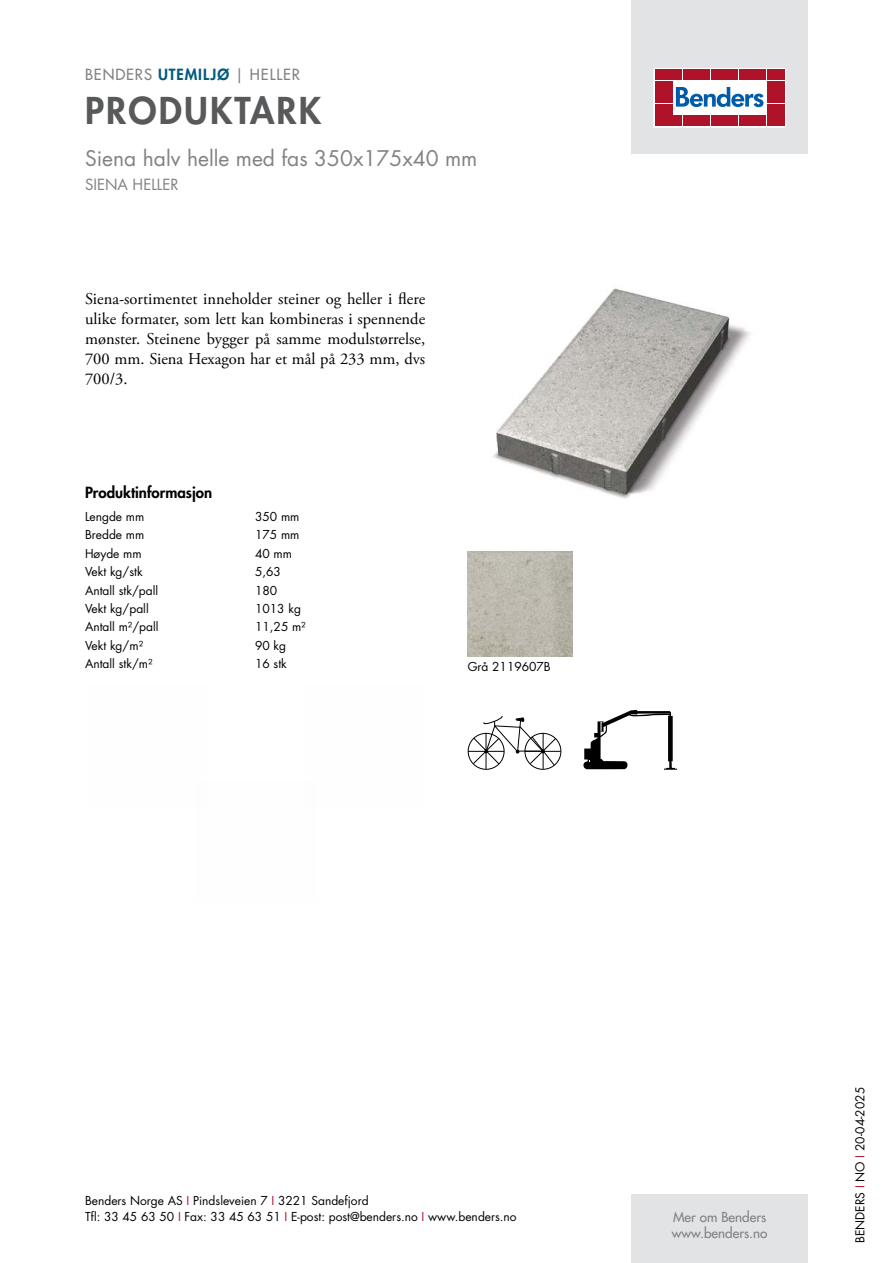
<style>
.page{position:relative;width:893px;height:1263px;background:#fff}
.page>*{position:absolute;margin:0;border:0;box-sizing:border-box;transform-origin:0 0}
.t1{font:800 36px "Futura Std";letter-spacing:.06em;color:#58595b}
.t2{font:21px "Futura Std";color:#808285}
.t3{font:16.5px/19.8px "Adobe Garamond Pro";color:#000;text-align:justify}
.t4{font:500 15px "Futura Std";letter-spacing:.06em;color:#808285}
.t5{font:800 15px "Futura Std";color:#000}
.t6{font:15px "Futura Std";color:#808285}
.t7{font:500 13.5px/16.2px "Futura Std";color:#808285}
.t8{font:12px/16.5px "Futura Std";color:#000}
.s1{font-weight:800;color:#005a7c}
.s2{color:#ae132a}
</style>
<div class="page">
<div style="left:631px;top:0;width:177px;height:153px;background:#e2e3e4"></div>
<div style="left:631px;top:1195px;width:177px;height:68px;background:#e2e3e4"></div>
<svg style="left:656px;top:70px;width:128px;height:55px;fill:#fff"></svg>
<div style="left:654px;top:68px;width:132px;height:59px;border:1px solid #fff"></div>
<div style="left:655px;top:70px;width:8px;height:10px;background:#ae132a"></div>
<div style="left:664px;top:70px;width:8px;height:10px;background:#ae132a"></div>
<div style="left:655px;top:81px;width:8px;height:10px;background:#ae132a"></div>
<div style="left:664px;top:81px;width:8px;height:10px;background:#ae132a"></div>
<div style="left:655px;top:93px;width:8px;height:10px;background:#ae132a"></div>
<div style="left:664px;top:93px;width:8px;height:10px;background:#ae132a"></div>
<div style="left:655px;top:104px;width:8px;height:11px;background:#ae132a"></div>
<div style="left:664px;top:104px;width:8px;height:11px;background:#ae132a"></div>
<div style="left:655px;top:116px;width:8px;height:10px;background:#ae132a"></div>
<div style="left:664px;top:116px;width:8px;height:10px;background:#ae132a"></div>
<div style="left:674px;top:70px;width:8px;height:10px;background:#ae132a"></div>
<div style="left:683px;top:70px;width:8px;height:10px;background:#ae132a"></div>
<div style="left:692px;top:70px;width:8px;height:10px;background:#ae132a"></div>
<div style="left:702px;top:70px;width:8px;height:10px;background:#ae132a"></div>
<div style="left:711px;top:70px;width:8px;height:10px;background:#ae132a"></div>
<div style="left:720px;top:70px;width:8px;height:10px;background:#ae132a"></div>
<div style="left:730px;top:70px;width:8px;height:10px;background:#ae132a"></div>
<div style="left:739px;top:70px;width:8px;height:10px;background:#ae132a"></div>
<div style="left:748px;top:70px;width:8px;height:10px;background:#ae132a"></div>
<div style="left:758px;top:70px;width:8px;height:10px;background:#ae132a"></div>
<div style="left:674px;top:116px;width:8px;height:10px;background:#ae132a"></div>
<div style="left:683px;top:116px;width:8px;height:10px;background:#ae132a"></div>
<div style="left:692px;top:116px;width:8px;height:10px;background:#ae132a"></div>
<div style="left:702px;top:116px;width:8px;height:10px;background:#ae132a"></div>
<div style="left:711px;top:116px;width:8px;height:10px;background:#ae132a"></div>
<div style="left:720px;top:116px;width:8px;height:10px;background:#ae132a"></div>
<div style="left:730px;top:116px;width:8px;height:10px;background:#ae132a"></div>
<div style="left:739px;top:116px;width:8px;height:10px;background:#ae132a"></div>
<div style="left:748px;top:116px;width:8px;height:10px;background:#ae132a"></div>
<div style="left:758px;top:116px;width:8px;height:10px;background:#ae132a"></div>
<div style="left:767px;top:70px;width:8px;height:10px;background:#ae132a"></div>
<div style="left:776px;top:70px;width:8px;height:10px;background:#ae132a"></div>
<div style="left:767px;top:81px;width:8px;height:10px;background:#ae132a"></div>
<div style="left:776px;top:81px;width:8px;height:10px;background:#ae132a"></div>
<div style="left:767px;top:93px;width:8px;height:10px;background:#ae132a"></div>
<div style="left:776px;top:93px;width:8px;height:10px;background:#ae132a"></div>
<div style="left:767px;top:104px;width:8px;height:11px;background:#ae132a"></div>
<div style="left:776px;top:104px;width:8px;height:11px;background:#ae132a"></div>
<div style="left:767px;top:116px;width:8px;height:10px;background:#ae132a"></div>
<div style="left:776px;top:116px;width:8px;height:10px;background:#ae132a"></div>
<svg style="left:676px;top:87px;width:87px;height:20px"></svg>
<img style="left:493px;top:288px;width:257px;height:211px">
<img style="left:468px;top:552px;width:105px;height:105px">
<svg style="left:468px;top:716px;width:93px;height:54px"></svg>
<svg style="left:583px;top:710px;width:94px;height:60px"></svg>
<p class="t4" style="left:85px;top:65px;width:216px">BENDERS <span class="s1">UTEMILJØ</span> | HELLER</p>
<h1 class="t1" style="left:85px;top:87px;width:238px">PRODUKTARK</h1>
<h2 class="t2" style="left:85px;top:144px;width:394px">Siena halv helle med fas 350x175x40 mm</h2>
<p class="t6" style="left:85px;top:175px;width:95px">SIENA HELLER</p>
<h3 class="t3" style="left:85px;top:290px;width:342px">Siena-sortimentet inneholder steiner og heller i flere ulike formater, som lett kan kombineras i spennende mønster. Steinene bygger på samme modulstørrelse, 700 mm. Siena Hexagon har et mål på 233 mm, dvs 700/3.</h3>
<p class="t5" style="left:85px;top:483px;width:129px">Produktinformasjon</p>
<p class="t8" style="left:85px;top:508px;width:61px">Lengde mm</p>
<p class="t8" style="left:255px;top:508px;width:46px">350 mm</p>
<p class="t8" style="left:85px;top:527px;width:61px">Bredde mm</p>
<p class="t8" style="left:255px;top:527px;width:46px">175 mm</p>
<p class="t8" style="left:85px;top:545px;width:58px">Høyde mm</p>
<p class="t8" style="left:255px;top:545px;width:38px">40 mm</p>
<p class="t8" style="left:85px;top:563px;width:59px">Vekt kg/stk</p>
<p class="t8" style="left:255px;top:563px;width:27px">5,63</p>
<p class="t8" style="left:85px;top:582px;width:75px">Antall stk/pall</p>
<p class="t8" style="left:255px;top:582px;width:24px">180</p>
<p class="t8" style="left:85px;top:600px;width:65px">Vekt kg/pall</p>
<p class="t8" style="left:255px;top:600px;width:47px">1013 kg</p>
<p class="t8" style="left:85px;top:619px;width:75px">Antall m²/pall</p>
<p class="t8" style="left:255px;top:619px;width:52px">11,25 m²</p>
<p class="t8" style="left:85px;top:637px;width:60px">Vekt kg/m²</p>
<p class="t8" style="left:255px;top:637px;width:33px">90 kg</p>
<p class="t8" style="left:85px;top:656px;width:69px">Antall stk/m²</p>
<p class="t8" style="left:255px;top:656px;width:33px">16 stk</p>
<p class="t8" style="left:468px;top:659px;width:85px">Grå 2119607B</p>
<p class="t8" style="left:85px;top:1192px;width:433px">Benders Norge AS <span class="s2">I</span> Pindsleveien 7 <span class="s2">I</span> 3221 Sandefjord<br>Tfl: 33 45 63 50 <span class="s2">I</span> Fax: 33 45 63 51 <span class="s2">I</span> E-post: post@benders.no <span class="s2">I</span> www.benders.no</p>
<p class="t7" style="left:672px;top:1209px;width:97px">Mer om Benders www.benders.no</p>
<p class="t8" style="left:852px;top:1243px;width:157px;rotate:-90deg">BENDERS <span class="s2">I</span> NO <span class="s2">I</span> 20-04-2025</p>
</div>
